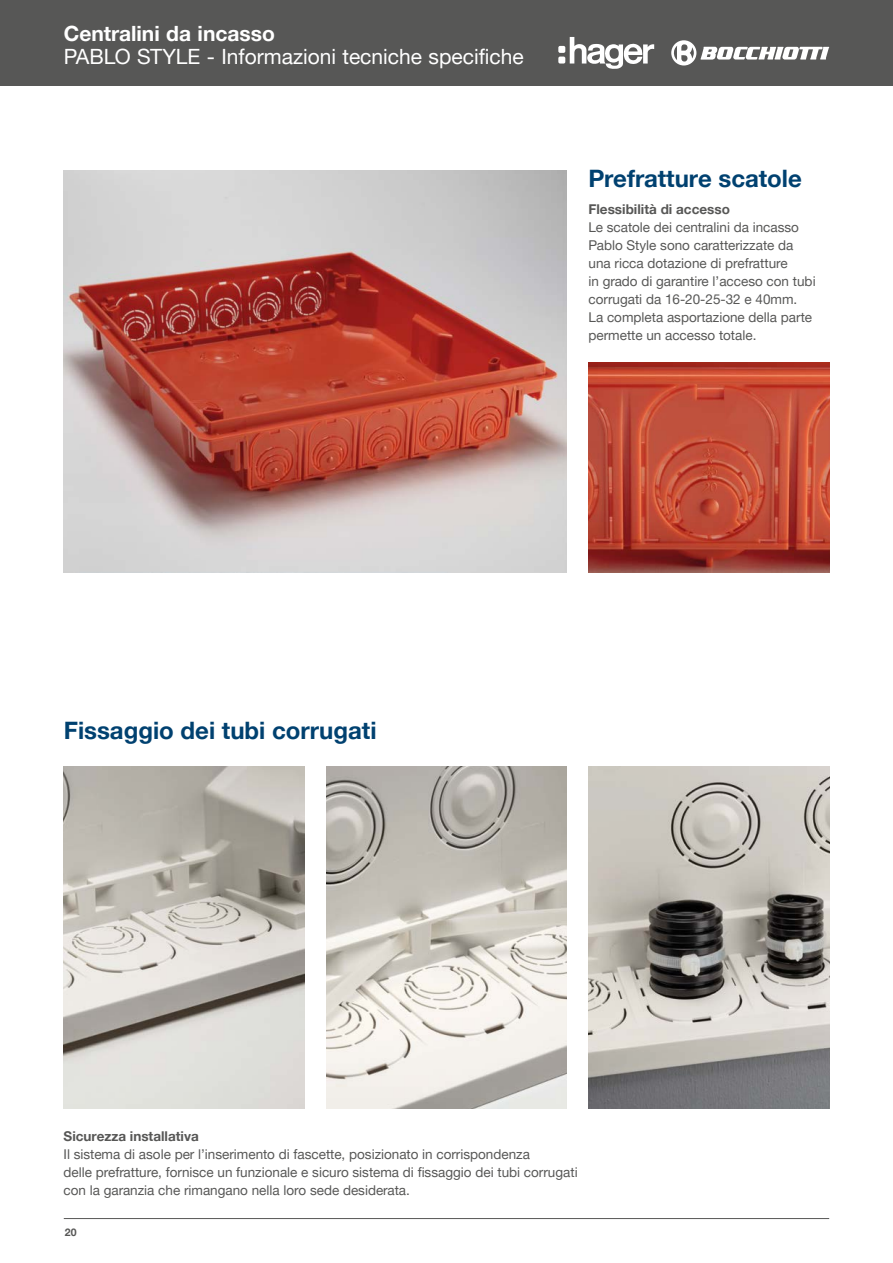
<style>
.page{position:relative;width:893px;height:1263px;background:#fff}
.page>*{position:absolute;margin:0;border:0;box-sizing:border-box;transform-origin:0 0}
.t1{font:700 24px "Helvetica Neue LTW1 G";color:#004170}
.t2{font:21px "Helvetica Neue LTW1 G";color:#fff}
.t3{font:700 21px "Helvetica Neue LTW1 G";color:#fff}
.t4{font:13.5px/18px "Helvetica Neue LTW1 G";color:#575756}
.t5{font:700 13.5px "Helvetica Neue LTW1 G";color:#575756}
.t6{font:700 10.5px "Helvetica Neue LTW1 G";color:#575756}
</style>
<div class="page">
<div style="left:0;top:0;width:893px;height:85px;background:#575756"></div>
<hr style="left:64px;top:1218px;width:765px;height:1px;background:#575756">
<svg style="left:558px;top:37px;width:96px;height:32px"></svg>
<svg style="left:671px;top:40px;width:158px;height:26px"></svg>
<img style="left:64px;top:170px;width:502px;height:402px">
<img style="left:64px;top:766px;width:240px;height:342px">
<img style="left:326px;top:766px;width:241px;height:342px">
<img style="left:588px;top:766px;width:241px;height:342px">
<img style="left:588px;top:363px;width:241px;height:209px">
<h2 class="t3" style="left:64px;top:21px;width:213px">Centralini da incasso</h2>
<h2 class="t2" style="left:64px;top:43px;width:462px">PABLO STYLE - Informazioni tecniche specifiche</h2>
<h1 class="t1" style="left:588px;top:164px;width:215px">Prefratture scatole</h1>
<p class="t5" style="left:588px;top:201px;width:143px">Flessibilità di accesso</p>
<p class="t4" style="left:588px;top:218px;width:229px">Le scatole dei centralini da incasso Pablo Style sono caratterizzate da una ricca dotazione di prefratture<br>in grado di garantire l’acceso con tubi corrugati da 16-20-25-32 e 40mm.<br>La completa asportazione della parte permette un accesso totale.</p>
<h1 class="t1" style="left:64px;top:716px;width:314px">Fissaggio dei tubi corrugati</h1>
<p class="t5" style="left:64px;top:1127px;width:137px">Sicurezza installativa</p>
<p class="t4" style="left:64px;top:1145px;width:516px">Il sistema di asole per l’inserimento di fascette, posizionato in corrispondenza<br>delle prefratture, fornisce un funzionale e sicuro sistema di fissaggio dei tubi corrugati con la garanzia che rimangano nella loro sede desiderata.</p>
<p class="t6" style="left:65px;top:1226px;width:13px">20</p>
</div>
